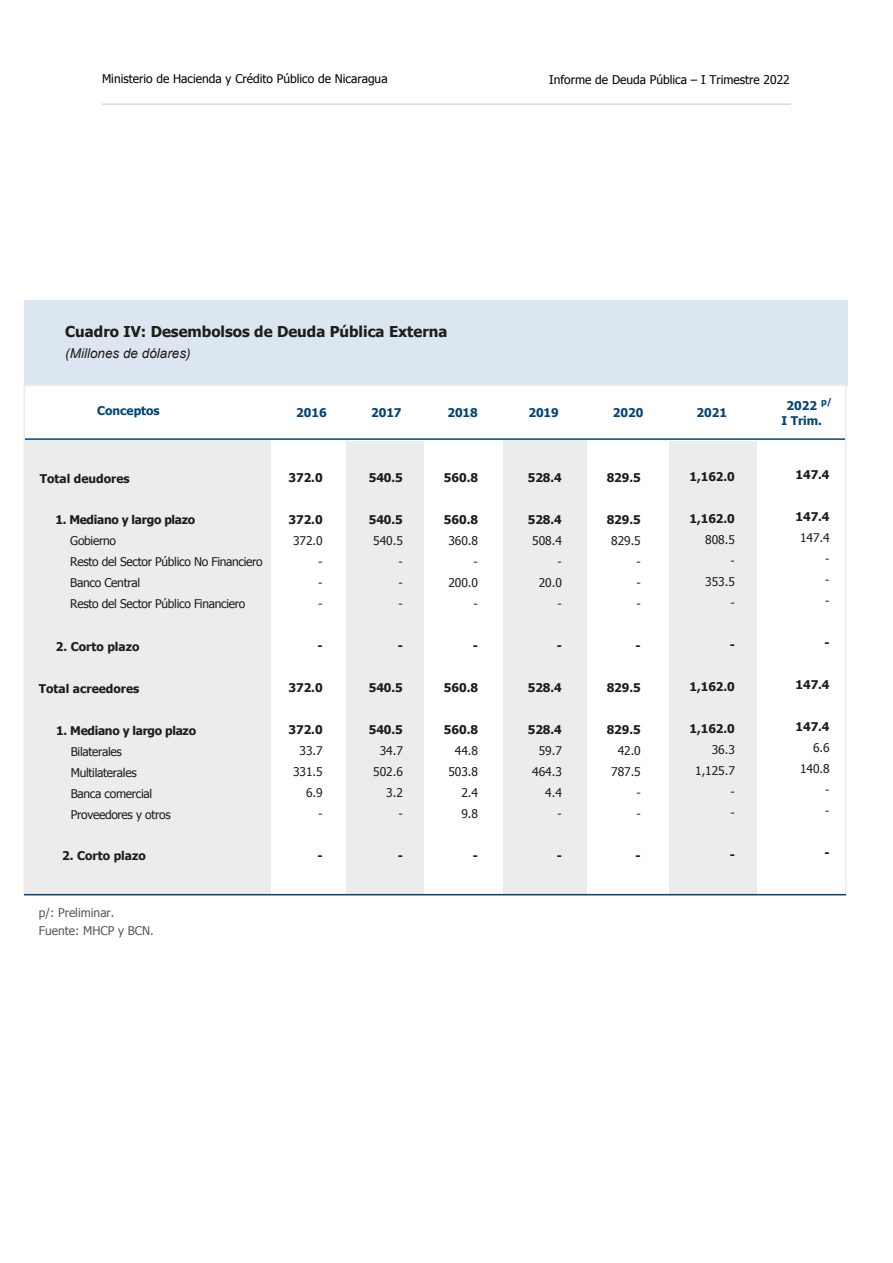
<style>
.page{position:relative;width:893px;height:1263px;background:#fff}
.page>*{position:absolute;margin:0;border:0;box-sizing:border-box;transform-origin:0 0}
.t1{font:700 15px "Tahoma";color:#1d1d1b}
.t2{font:italic 13.5px "Arial";color:#1d1d1b}
.t3{font:12px/21px "Tahoma";letter-spacing:-.025em;color:#1d1d1b;text-align:right}
.t4{font:700 12px "Tahoma";letter-spacing:-.005em;color:#1d1d1b}
.t5{font:12px "Tahoma";color:#000}
.t6{font:700 12px/14.4px "Tahoma";color:#004577;text-align:center}
.t7{font:700 12px "Tahoma";letter-spacing:-.025em;color:#1d1d1b}
.t8{font:12px/18px "Tahoma";color:#575756}
.t9{font:700 9px "Tahoma";color:#004577}
</style>
<div class="page">
<hr style="left:102px;top:103px;width:689px;height:2px;background:#dadada">
<div style="left:346px;top:441px;width:78px;height:454px;background:#ececec"></div>
<div style="left:24px;top:439px;width:246px;height:456px;background:#ececec"></div>
<div style="left:669px;top:441px;width:88px;height:454px;background:#ececec"></div>
<div style="left:503px;top:439px;width:83px;height:456px;background:#ececec"></div>
<div style="left:24px;top:300px;width:824px;height:85px;background:#dce6f1"></div>
<hr style="left:24px;top:438px;width:822px;height:2px;background:#044676">
<hr style="left:24px;top:894px;width:822px;height:1px;background:#044676">
<p class="t5" style="left:102px;top:70px;width:287px">Ministerio de Hacienda y Crédito Público de Nicaragua</p>
<p class="t5" style="left:549px;top:71px;width:242px">Informe de Deuda Pública – I Trimestre 2022</p>
<p class="t1" style="left:65px;top:321px;width:384px">Cuadro IV: Desembolsos de Deuda Pública Externa</p>
<p class="t2" style="left:65px;top:345px;width:127px">(Millones de dólares)</p>
<p class="t6" style="left:97px;top:402px;width:64px">Conceptos</p>
<p class="t6" style="left:528px;top:404px;width:32px">2019</p>
<p class="t6" style="left:613px;top:404px;width:32px">2020</p>
<p class="t6" style="left:696px;top:404px;width:32px">2021</p>
<p class="t6" style="left:296px;top:404px;width:32px">2016</p>
<p class="t6" style="left:371px;top:404px;width:32px">2017</p>
<p class="t6" style="left:447px;top:404px;width:32px">2018</p>
<p class="t4" style="left:40px;top:470px;width:91px">Total deudores</p>
<p class="t7" style="left:55px;top:511px;width:141px">1. Mediano y largo plazo</p>
<p class="t3" style="left:70px;top:529px;width:194px;text-align:left">Gobierno<br>Resto del Sector Público No Financiero<br>Banco Central<br>Resto del Sector Público Financiero</p>
<p class="t4" style="left:56px;top:638px;width:85px">2. Corto plazo</p>
<p class="t4" style="left:39px;top:680px;width:102px">Total acreedores</p>
<p class="t7" style="left:56px;top:722px;width:141px">1. Mediano y largo plazo</p>
<p class="t3" style="left:71px;top:740px;width:101px;text-align:left">Bilaterales<br>Multilaterales<br>Banca comercial<br>Proveedores y otros</p>
<p class="t4" style="left:62px;top:847px;width:85px">2. Corto plazo</p>
<p class="t8" style="left:39px;top:903px;width:116px">p/: Preliminar.<br>Fuente: MHCP y BCN.</p>
<p class="t4" style="left:289px;top:470px;width:36px">372.0</p>
<p class="t4" style="left:289px;top:512px;width:36px">372.0</p>
<p class="t3" style="left:318px;top:530px;width:6px;text-align:justify;text-indent:-25px">372.0 - - -</p>
<p class="t4" style="left:317px;top:638px;width:7px">-</p>
<p class="t4" style="left:289px;top:680px;width:36px">372.0</p>
<p class="t4" style="left:289px;top:722px;width:36px">372.0</p>
<p class="t3" style="left:293px;top:740px;width:31px">33.7<br>331.5<br>6.9<br>-</p>
<p class="t4" style="left:317px;top:848px;width:7px">-</p>
<p class="t4" style="left:369px;top:470px;width:36px">540.5</p>
<p class="t4" style="left:369px;top:512px;width:36px">540.5</p>
<p class="t3" style="left:399px;top:530px;width:6px;text-align:justify;text-indent:-25px">540.5 - - -</p>
<p class="t4" style="left:398px;top:638px;width:7px">-</p>
<p class="t4" style="left:369px;top:680px;width:36px">540.5</p>
<p class="t4" style="left:369px;top:722px;width:36px">540.5</p>
<p class="t3" style="left:373px;top:740px;width:31px">34.7<br>502.6<br>3.2<br>-</p>
<p class="t4" style="left:398px;top:848px;width:7px">-</p>
<p class="t4" style="left:444px;top:470px;width:36px">560.8</p>
<p class="t4" style="left:444px;top:512px;width:36px">560.8</p>
<p class="t3" style="left:448px;top:530px;width:31px">360.8 -<br>200.0 -</p>
<p class="t4" style="left:473px;top:638px;width:7px">-</p>
<p class="t4" style="left:444px;top:680px;width:36px">560.8</p>
<p class="t4" style="left:444px;top:722px;width:36px">560.8</p>
<p class="t3" style="left:448px;top:740px;width:31px">44.8<br>503.8<br>2.4<br>9.8</p>
<p class="t4" style="left:473px;top:848px;width:7px">-</p>
<p class="t4" style="left:528px;top:470px;width:36px">528.4</p>
<p class="t4" style="left:528px;top:512px;width:36px">528.4</p>
<p class="t3" style="left:532px;top:530px;width:31px">508.4 -<br>20.0 -</p>
<p class="t4" style="left:557px;top:638px;width:7px">-</p>
<p class="t4" style="left:528px;top:680px;width:36px">528.4</p>
<p class="t4" style="left:528px;top:722px;width:36px">528.4</p>
<p class="t3" style="left:532px;top:740px;width:31px">59.7<br>464.3<br>4.4<br>-</p>
<p class="t4" style="left:557px;top:848px;width:7px">-</p>
<p class="t4" style="left:607px;top:470px;width:36px">829.5</p>
<p class="t4" style="left:607px;top:512px;width:36px">829.5</p>
<p class="t3" style="left:636px;top:530px;width:6px;text-align:justify;text-indent:-25px">829.5 - - -</p>
<p class="t4" style="left:636px;top:638px;width:7px">-</p>
<p class="t4" style="left:607px;top:680px;width:36px">829.5</p>
<p class="t4" style="left:607px;top:722px;width:36px">829.5</p>
<p class="t3" style="left:611px;top:740px;width:31px">42.0<br>787.5 -<br>-</p>
<p class="t4" style="left:636px;top:848px;width:7px">-</p>
<p class="t4" style="left:689px;top:468px;width:47px">1,162.0</p>
<p class="t4" style="left:689px;top:510px;width:47px">1,162.0</p>
<p class="t3" style="left:705px;top:529px;width:31px">808.5 -<br>353.5 -</p>
<p class="t4" style="left:730px;top:636px;width:7px">-</p>
<p class="t4" style="left:689px;top:678px;width:47px">1,162.0</p>
<p class="t4" style="left:689px;top:720px;width:47px">1,162.0</p>
<p class="t3" style="left:695px;top:739px;width:41px">36.3<br>1,125.7 -<br>-</p>
<p class="t4" style="left:730px;top:846px;width:7px">-</p>
<p class="t6" style="left:781px;top:398px;width:42px">2022<br>I Trim.</p>
<p class="t9" style="left:821px;top:396px;width:12px">p/</p>
<p class="t4" style="left:795px;top:466px;width:36px">147.4</p>
<p class="t4" style="left:795px;top:508px;width:36px">147.4</p>
<p class="t3" style="left:825px;top:527px;width:6px;text-align:justify;text-indent:-25px">147.4 - - -</p>
<p class="t4" style="left:824px;top:634px;width:7px">-</p>
<p class="t4" style="left:795px;top:676px;width:36px">147.4</p>
<p class="t4" style="left:795px;top:718px;width:36px">147.4</p>
<p class="t3" style="left:800px;top:737px;width:31px">6.6<br>140.8 -<br>-</p>
<p class="t4" style="left:824px;top:844px;width:7px">-</p>
</div>
